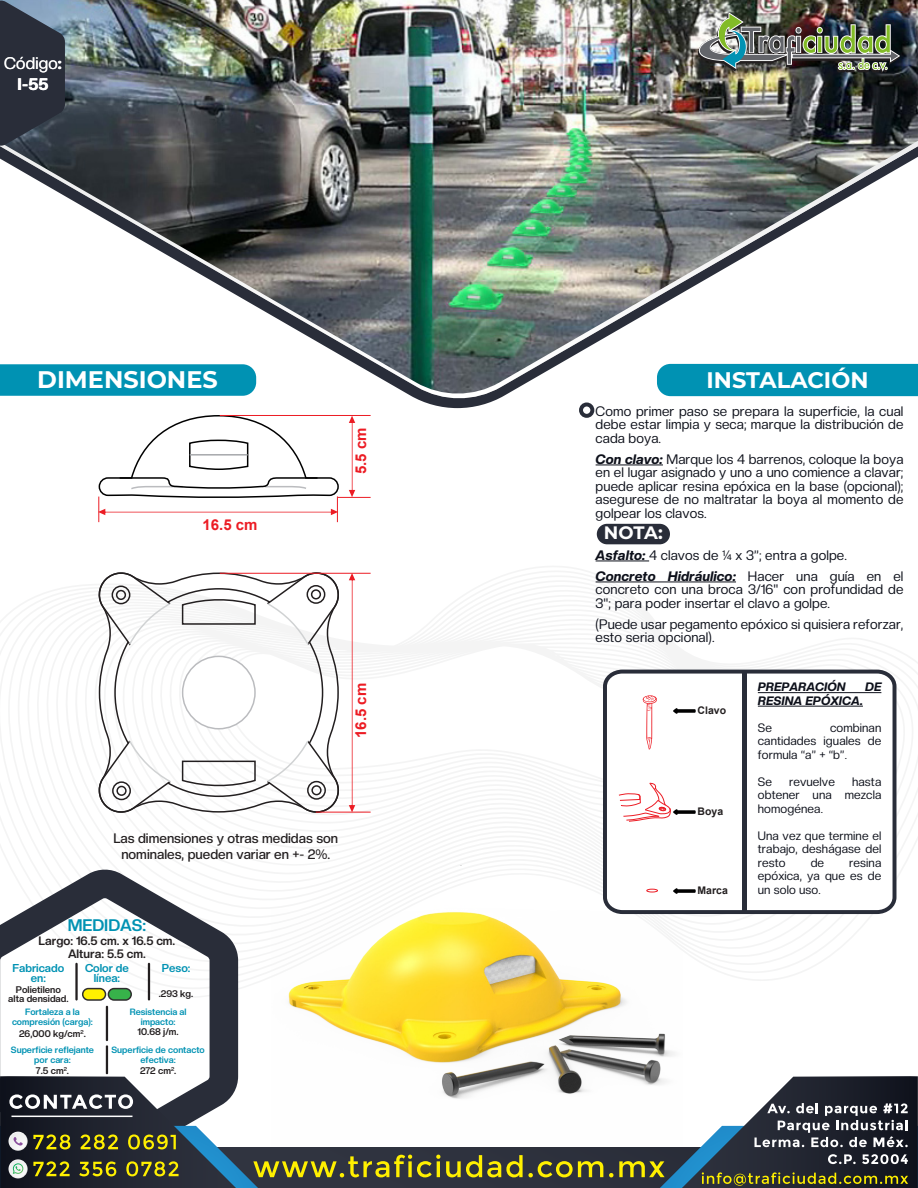
<style>
.page{position:relative;width:918px;height:1188px;background:#fff}
.page>*{position:absolute;margin:0;border:0;box-sizing:border-box;transform-origin:0 0}
.t1{font:700 24px "Montserrat";color:#fff}
.t2{font:700 22.5px "Montserrat";letter-spacing:-.005em;color:#fff}
.t3{font:700 18px "Montserrat";color:#fff}
.t4{font:16.5px/21px "Creato Display";letter-spacing:.015em;color:#fff;text-align:center}
.t5{font:700 16.5px "Creato Display";color:#0092b3}
.t6{font:700 15px "Arial";color:#ec1c24}
.t7{font:13.5px/13.5px "Creato Display";letter-spacing:.01em;color:#0d101a}
.t8{font:500 13.5px/16.2px "Creato Display";color:#231f20;text-align:center}
.t9{font:12px/13.5px "Creato Display";letter-spacing:.01em;color:#0d101a;text-align:justify}
.t10{font:700 12px/12.8px "Creato Display";color:#231f20;text-align:center}
.t11{font:italic 800 12px "Creato Display";letter-spacing:.01em;color:#0d101a}
.t12{font:700 11.25px/9.6px "Creato Display";color:#0092b3;text-align:center}
.t13{font:700 10.5px "Arial";color:#231f20}
.t14{font:700 9.45px/9.6px "Creato Display";color:#231f20;text-align:center}
.t15{font:700 9px/9.6px "Creato Display";color:#0092b3;text-align:center}
.s1{font-weight:800}
.s2{font-weight:800;font-style:italic}
</style>
<div class="page">
<svg style="left:0;top:566px;width:918px;height:432px"></svg>
<img style="left:0;top:0;width:918px;height:397px">
<svg style="left:0;top:0;width:65px;height:146px;background:#363e4b"></svg>
<svg style="left:0;top:868px;width:238px;height:208px"></svg>
<div style="left:0;top:1148px;width:918px;height:40px;background:#2e323d"></div>
<svg style="left:0;top:1076px;width:440px;height:112px"></svg>
<svg style="left:446px;top:1155px;width:157px;height:22px"></svg>
<svg style="left:609px;top:1076px;width:309px;height:112px"></svg>
<img style="left:697px;top:12px;width:203px;height:62px">
<div style="left:0;top:364px;width:256px;height:32px;background:#0092b3"></div>
<div style="left:657px;top:364px;width:261px;height:32px;background:#0092b3"></div>
<hr style="left:75px;top:963px;width:3px;height:38px;background:#231f20">
<hr style="left:148px;top:963px;width:2px;height:38px;background:#231f20">
<hr style="left:106px;top:1006px;width:2px;height:35px;background:#231f20">
<hr style="left:106px;top:1045px;width:2px;height:29px;background:#231f20">
<div style="left:83px;top:989px;width:23px;height:11px;background:#fff000;border-radius:6px"></div>
<div style="left:82px;top:988px;width:24px;height:13px;border:2px solid #2f2e2f;border-radius:6px"></div>
<div style="left:108px;top:989px;width:23px;height:11px;background:#37b24a;border-radius:6px"></div>
<div style="left:108px;top:988px;width:24px;height:13px;border:2px solid #2f2e2f;border-radius:6px"></div>
<hr style="left:596px;top:465px;width:67px;height:1px;background:#0d101a">
<hr style="left:596px;top:561px;width:53px;height:1px;background:#0d101a">
<hr style="left:596px;top:582px;width:140px;height:1px;background:#0d101a">
<div style="left:579px;top:403px;width:15px;height:15px;border:4px solid #292d39;border-radius:50%"></div>
<svg style="left:601px;top:668px;width:297px;height:248px"></svg>
<svg style="left:673px;top:708px;width:23px;height:6px"></svg>
<svg style="left:682px;top:888px;width:14px;height:6px"></svg>
<svg style="left:642px;top:695px;width:16px;height:55px"></svg>
<svg style="left:618px;top:783px;width:78px;height:39px"></svg>
<div style="left:742px;top:673px;width:5px;height:240px;background:#292d39"></div>
<hr style="left:758px;top:692px;width:123px;height:1px;background:#0d101a">
<hr style="left:758px;top:706px;width:105px;height:1px;background:#0d101a">
<div style="left:597px;top:524px;width:73px;height:20px;background:#292d39;border-radius:10px"></div>
<img style="left:271px;top:873px;width:411px;height:273px">
<svg style="left:349px;top:416px;width:6px;height:81px"></svg>
<hr style="left:220px;top:415px;width:151px;height:1px;background:#ec1c24">
<hr style="left:338px;top:497px;width:33px;height:1px;background:#ec1c24">
<svg style="left:98px;top:415px;width:242px;height:107px"></svg>
<svg style="left:95px;top:569px;width:247px;height:247px"></svg>
<div style="left:112px;top:586px;width:18px;height:18px;border:2px solid #231f20;border-radius:50%"></div>
<div style="left:112px;top:781px;width:19px;height:19px;border:2px solid #231f20;border-radius:50%"></div>
<div style="left:307px;top:781px;width:19px;height:19px;border:2px solid #231f20;border-radius:50%"></div>
<div style="left:307px;top:585px;width:18px;height:19px;border:2px solid #231f20;border-radius:50%"></div>
<svg style="left:114px;top:587px;width:210px;height:211px"></svg>
<svg style="left:349px;top:574px;width:6px;height:238px"></svg>
<hr style="left:220px;top:573px;width:151px;height:1px;background:#ec1c24">
<hr style="left:316px;top:812px;width:55px;height:1px;background:#ec1c24">
<p class="t4" style="left:4px;top:52px;width:59px">Código<span class="s1">:<br>I-55</span></p>
<h1 class="t1" style="left:37px;top:363px;width:182px">DIMENSIONES</h1>
<h2 class="t2" style="left:707px;top:365px;width:164px">INSTALACIÓN</h2>
<p class="t6" style="left:203px;top:514px;width:57px">16.5 cm</p>
<p class="t6" style="left:350px;top:474px;width:48px;rotate:-90deg">5.5 cm</p>
<p class="t6" style="left:350px;top:738px;width:57px;rotate:-90deg">16.5 cm</p>
<p class="t8" style="left:113px;top:830px;width:226px">Las dimensiones y otras medidas son nominales, pueden variar en +- 2%.</p>
<p class="t5" style="left:68px;top:916px;width:80px">MEDIDAS:</p>
<p class="t10" style="left:39px;top:934px;width:138px">Largo: 16.5 cm. x 16.5 cm.<br>Altura: 5.5 cm.</p>
<p class="t12" style="left:13px;top:963px;width:53px">Fabricado en:</p>
<p class="t12" style="left:85px;top:963px;width:45px">Color de línea:</p>
<p class="t12" style="left:162px;top:963px;width:30px">Peso:</p>
<p class="t14" style="left:159px;top:989px;width:36px">.293 kg.</p>
<p class="t14" style="left:8px;top:984px;width:62px">Polietileno alta densidad.</p>
<p class="t15" style="left:12px;top:1007px;width:82px">Fortaleza a la compresión (carga):</p>
<p class="t14" style="left:19px;top:1028px;width:68px">26,000 kg/cm<sup>2</sup>.</p>
<p class="t15" style="left:130px;top:1007px;width:58px">Resistencia al impacto:</p>
<p class="t14" style="left:138px;top:1027px;width:43px">10.68 j/m.</p>
<p class="t15" style="left:11px;top:1045px;width:85px">Superficie reflejante por cara:</p>
<p class="t14" style="left:36px;top:1066px;width:35px">7.5 cm<sup>2</sup>.</p>
<p class="t15" style="left:112px;top:1045px;width:95px">Superficie de contacto efectiva:</p>
<p class="t14" style="left:140px;top:1066px;width:38px">272 cm<sup>2</sup>.</p>
<p class="t7" style="left:596px;top:404px;width:309px;text-align:justify">Como primer paso se prepara la superficie, la cual debe estar limpia y seca; marque la distribución de cada boya.</p>
<p class="t7" style="left:596px;top:452px;width:309px;text-align:justify"><span class="s2">Con clavo:</span> Marque los 4 barrenos, coloque la boya en el lugar asignado y uno a uno comience a clavar; puede aplicar resina epóxica en la base (opcional); asegurese de no maltratar la boya al momento de golpear los clavos.</p>
<p class="t7" style="left:596px;top:544px;width:309px;line-height:21px"><span class="s2">Asfalto:</span> 4 clavos de ¼ x 3”; entra a golpe.<br><span class="s2">Concreto Hidráulico:</span> Hacer una guía en el</p>
<p class="t7" style="left:596px;top:582px;width:309px">concreto con una broca 3/16" con profundidad de<br>3"; para poder insertar el clavo a golpe.</p>
<p class="t7" style="left:596px;top:617px;width:309px">(Puede usar pegamento epóxico si quisiera reforzar, esto seria opcional).</p>
<h3 class="t3" style="left:604px;top:521px;width:60px">NOTA:</h3>
<p class="t13" style="left:698px;top:703px;width:30px">Clavo</p>
<p class="t13" style="left:698px;top:804px;width:27px">Boya</p>
<p class="t13" style="left:698px;top:883px;width:32px">Marca</p>
<p class="t11" style="left:758px;top:680px;width:89px">PREPARACIÓN</p>
<p class="t11" style="left:865px;top:680px;width:18px">DE</p>
<p class="t11" style="left:758px;top:694px;width:107px">RESINA EPÓXICA.</p>
<p class="t9" style="left:758px;top:721px;width:16px">Se</p>
<p class="t9" style="left:758px;top:721px;width:125px;text-indent:72px">combinan cantidades iguales de formula “a” + “b”.</p>
<p class="t9" style="left:758px;top:775px;width:16px">Se</p>
<p class="t9" style="left:789px;top:775px;width:48px">revuelve</p>
<p class="t9" style="left:758px;top:775px;width:125px;text-indent:94px">hasta obtener una mezcla homogénea.</p>
<p class="t9" style="left:758px;top:829px;width:125px">Una vez que termine el trabajo, deshágase del resto</p>
<p class="t9" style="left:811px;top:856px;width:15px">de</p>
<p class="t9" style="left:758px;top:856px;width:125px;text-indent:91px">resina epóxica, ya que es de un solo uso.</p>
</div>
